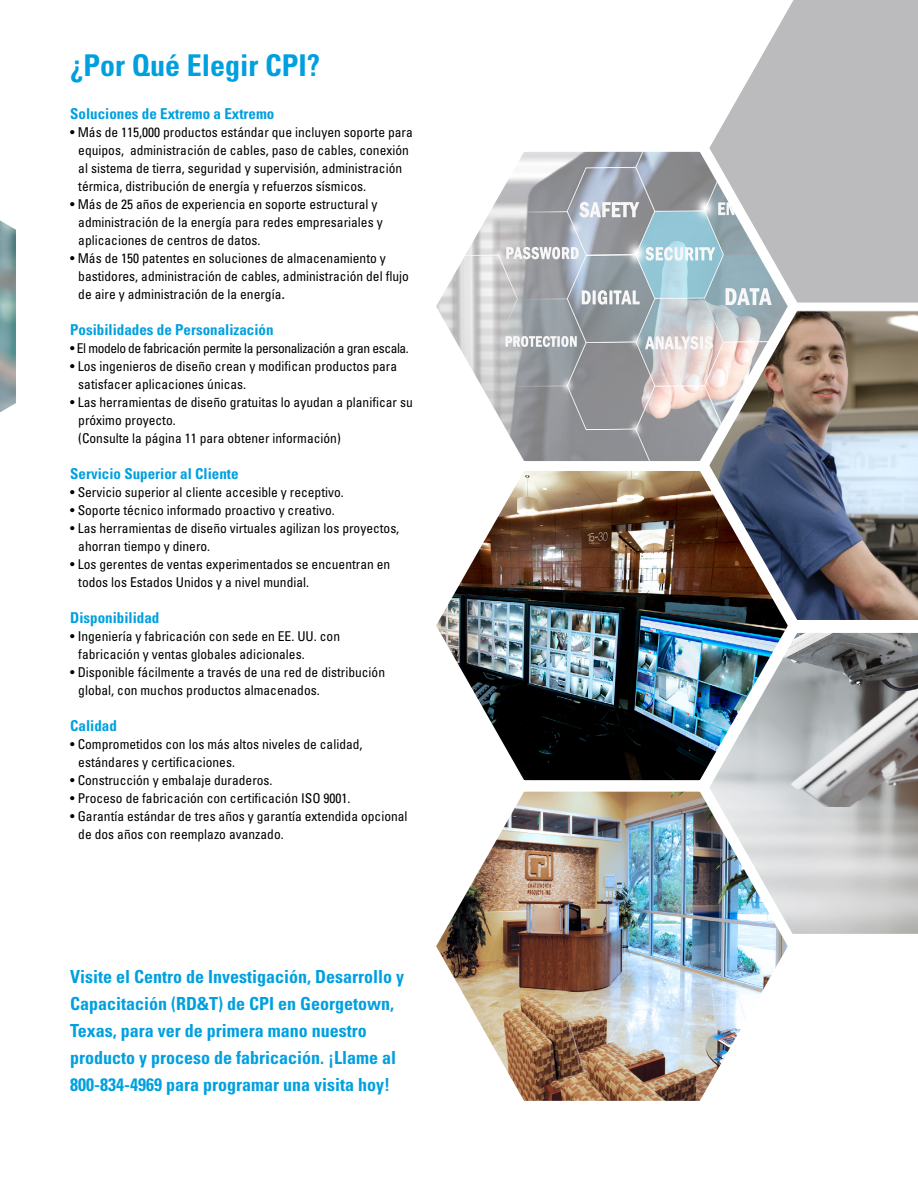
<style>
.page{position:relative;width:918px;height:1188px;background:#fff}
.page>*{position:absolute;margin:0;border:0;box-sizing:border-box;transform-origin:0 0}
.t1{font:700 condensed 30px "Univers LT Std";color:#00a0df}
.t2{font:700 condensed 18px/27px "Univers LT Std";color:#00a0df}
.t3{font:700 condensed 15px "Univers LT Std";color:#00a0df}
.t4{font:condensed 13.5px/18px "Univers LT Std";color:#000}
.t5{font:condensed 13.5px "Univers LT Std";letter-spacing:-.03em;color:#000}
.s1{font-stretch:normal}
</style>
<div class="page">
<img style="left:803px;top:313px;width:115px;height:303px">
<img style="left:436px;top:472px;width:367px;height:303px">
<img style="left:694px;top:616px;width:224px;height:318px">
<svg style="left:436px;top:151px;width:367px;height:321px"></svg>
<svg style="left:694px;top:0;width:224px;height:313px"></svg>
<img style="left:436px;top:775px;width:367px;height:326px">
<svg style="left:0;top:220px;width:16px;height:193px;background:#8aa4a5"></svg>
<h1 class="t1" style="left:70px;top:47px;width:251px">¿Por Qué Elegir CPI?</h1>
<p class="t3" style="left:70px;top:104px;width:206px">Soluciones de Extremo a Extremo</p>
<p class="t4" style="left:78px;top:123px;width:336px;text-indent:-8px">• Más de 115,000 productos estándar que incluyen soporte para equipos, administración de cables, paso de cables, conexión al sistema de tierra, seguridad y supervisión, administración térmica, distribución de energía y refuerzos sísmicos.</p>
<p class="t4" style="left:78px;top:195px;width:306px;text-indent:-8px">• Más de 25 años de experiencia en soporte estructural y administración de la energía para redes empresariales y aplicaciones de centros de datos.</p>
<p class="t4" style="left:78px;top:249px;width:332px;text-indent:-8px">• Más de 150 patentes en soluciones de almacenamiento y bastidores, administración de cables, administración del flujo de aire y administración de la energía<span class="s1">.</span></p>
<p class="t3" style="left:70px;top:320px;width:205px">Posibilidades de Personalización</p>
<p class="t5" style="left:70px;top:340px;width:340px">• El modelo de fabricación permite la personalización a gran escala.</p>
<p class="t4" style="left:78px;top:357px;width:320px;text-indent:-8px">• Los ingenieros de diseño crean y modifican productos para satisfacer aplicaciones únicas.</p>
<p class="t4" style="left:78px;top:393px;width:336px;text-indent:-8px">• Las herramientas de diseño gratuitas lo ayudan a planificar su próximo proyecto.<br>(Consulte la página 11 para obtener información)</p>
<p class="t3" style="left:70px;top:464px;width:170px">Servicio Superior al Cliente</p>
<p class="t4" style="left:70px;top:483px;width:275px">• Servicio superior al cliente accesible y receptivo.</p>
<p class="t4" style="left:70px;top:501px;width:266px">• Soporte técnico informado proactivo y creativo.</p>
<p class="t4" style="left:78px;top:519px;width:323px;text-indent:-8px">• Las herramientas de diseño virtuales agilizan los proyectos, ahorran tiempo y dinero.</p>
<p class="t4" style="left:78px;top:555px;width:314px;text-indent:-8px">• Los gerentes de ventas experimentados se encuentran en todos los Estados Unidos y a nivel mundial.</p>
<p class="t3" style="left:70px;top:608px;width:91px">Disponibilidad</p>
<p class="t4" style="left:78px;top:627px;width:263px;text-indent:-8px">• Ingeniería y fabricación con sede en EE. UU. con fabricación y ventas globales adicionales.</p>
<p class="t4" style="left:78px;top:663px;width:308px;text-indent:-8px">• Disponible fácilmente a través de una red de distribución global, con muchos productos almacenados.</p>
<p class="t3" style="left:70px;top:716px;width:48px">Calidad</p>
<p class="t4" style="left:78px;top:735px;width:286px;text-indent:-8px">• Comprometidos con los más altos niveles de calidad, estándares y certificaciones.</p>
<p class="t4" style="left:70px;top:771px;width:204px">• Construcción y embalaje duraderos.</p>
<p class="t4" style="left:70px;top:789px;width:282px">• Proceso de fabricación con certificación ISO 9001.</p>
<p class="t4" style="left:78px;top:807px;width:331px;text-indent:-8px">• Garantía estándar de tres años y garantía extendida opcional de dos años con reemplazo avanzado.</p>
<h2 class="t2" style="left:70px;top:963px;width:335px">Visite el Centro de Investigación, Desarrollo y Capacitación (RD&amp;T) de CPI en Georgetown, Texas, para ver de primera mano nuestro producto y proceso de fabricación. ¡Llame al 800-834-4969 para programar una visita hoy!</h2>
</div>
